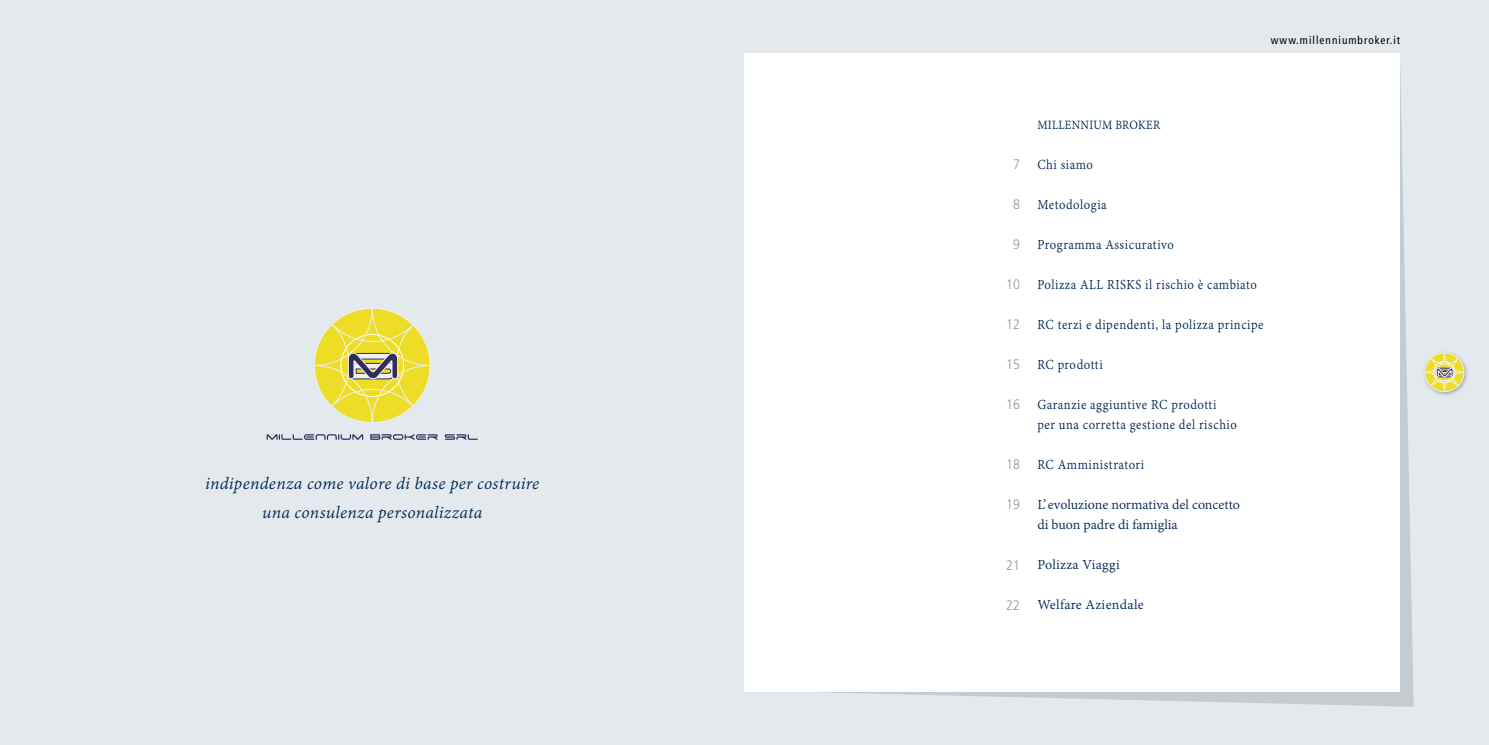
<style>
.page{position:relative;width:1489px;height:745px;background:#fff}
.page>*{position:absolute;margin:0;border:0;box-sizing:border-box;transform-origin:0 0}
.t1{font:italic 18.75px/28.8px "Adobe Devanagari";letter-spacing:.015em;color:#002856;text-align:center}
.t2{font:15px/20px "Adobe Devanagari";letter-spacing:.035em;color:#002856;scale:.9 1}
.t3{font:15px/20px "Adobe Devanagari";color:#002856}
.t4{font:15px "Adobe Devanagari";letter-spacing:.035em;color:#002856}
.t5{font:300 13.75px "Frutiger LT";letter-spacing:.02em;color:#8f969a;scale:.9 1}
.t6{font:13.75px "Adobe Devanagari";letter-spacing:.02em;color:#002856;scale:.9 1}
.t7{font:condensed 11.25px "Frutiger LT";letter-spacing:.09em;color:#000}
</style>
<div class="page">
<div style="left:744px;top:0;width:744px;height:744px;background:#e3e9ec"></div>
<div style="left:0;top:0;width:744px;height:744px;background:#e3e9ec"></div>
<svg style="left:788px;top:69px;width:625px;height:637px"></svg>
<div style="left:744px;top:53px;width:656px;height:638px;background:#fff"></div>
<div style="left:1421px;top:350px;width:47px;height:46px;background:#000;opacity:.3"></div>
<svg style="left:1424px;top:352px;width:39px;height:39px"></svg>
<svg style="left:267px;top:434px;width:96px;height:5px"></svg>
<svg style="left:370px;top:434px;width:67px;height:5px"></svg>
<svg style="left:444px;top:434px;width:34px;height:5px"></svg>
<svg style="left:315px;top:308px;width:115px;height:114px"></svg>
<p class="t1" style="left:205px;top:470px;width:335px">indipendenza come valore di base per costruire una consulenza personalizzata</p>
<p class="t7" style="left:1270px;top:34px;width:131px">www.millenniumbroker.it</p>
<p class="t5" style="left:1013px;top:156px;width:9px">7</p>
<p class="t5" style="left:1013px;top:196px;width:9px">8</p>
<p class="t5" style="left:1013px;top:236px;width:9px">9</p>
<p class="t5" style="left:1006px;top:276px;width:17px">10</p>
<p class="t5" style="left:1006px;top:316px;width:17px">12</p>
<p class="t5" style="left:1006px;top:356px;width:17px">15</p>
<p class="t5" style="left:1006px;top:396px;width:17px">16</p>
<p class="t5" style="left:1006px;top:456px;width:17px">18</p>
<p class="t5" style="left:1006px;top:496px;width:17px">19</p>
<p class="t5" style="left:1006px;top:556px;width:17px">21</p>
<p class="t5" style="left:1006px;top:596px;width:17px">22</p>
<p class="t6" style="left:1037px;top:117px;width:138px">MILLENNIUM BROKER</p>
<p class="t2" style="left:1037px;top:155px;width:63px">Chi siamo</p>
<p class="t2" style="left:1037px;top:195px;width:79px">Metodologia</p>
<p class="t2" style="left:1037px;top:235px;width:153px">Programma Assicurativo</p>
<p class="t2" style="left:1037px;top:275px;width:245px">Polizza ALL RISKS il rischio è cambiato</p>
<p class="t2" style="left:1037px;top:315px;width:253px">RC terzi e dipendenti, la polizza principe</p>
<p class="t2" style="left:1037px;top:355px;width:74px">RC prodotti</p>
<p class="t2" style="left:1037px;top:396px;width:223px">Garanzie aggiuntive RC prodotti per una corretta gestione del rischio</p>
<p class="t2" style="left:1037px;top:456px;width:120px">RC Amministratori</p>
<p class="t3" style="left:1037px;top:495px;width:204px">L’ evoluzione normativa del concetto di buon padre di famiglia</p>
<p class="t4" style="left:1037px;top:556px;width:84px">Polizza Viaggi</p>
<p class="t4" style="left:1037px;top:596px;width:108px">Welfare Aziendale</p>
</div>
